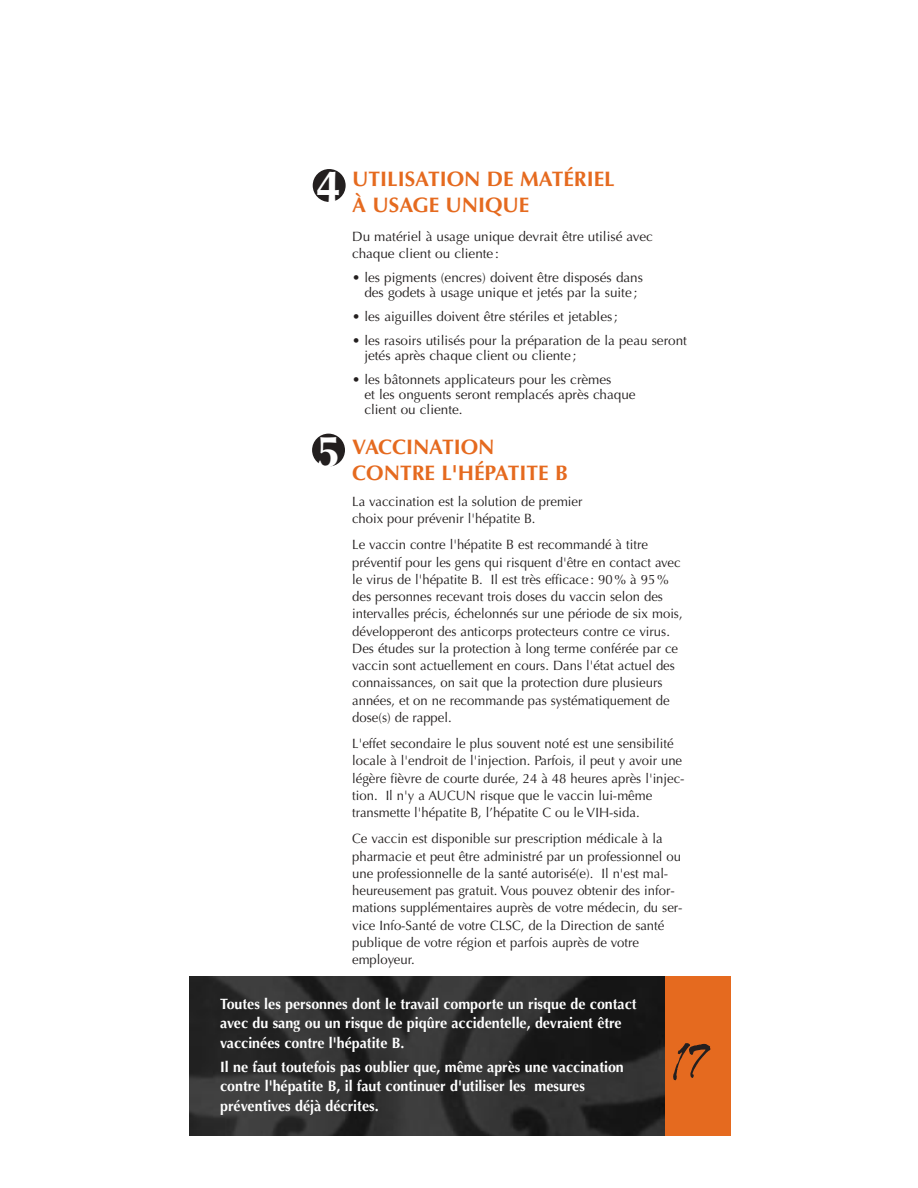
<style>
.page{position:relative;width:918px;height:1188px;background:#fff}
.page>*{position:absolute;margin:0;border:0;box-sizing:border-box;transform-origin:0 0}
.t1{font:54px "Tiger Rag Plain";color:#231f1f}
.t2{font:700 45px "Optima";color:#fff}
.t3{font:700 21px/25.8px "Optima";color:#e56a1f}
.t4{font:700 15px/19.5px "Optima";color:#fff;scale:.95 1}
.t5{font:13.5px/17.2px "Optima";color:#231f1f}
</style>
<div class="page">
<div style="left:313px;top:169px;width:33px;height:33px;background:#231f1f;border-radius:50%"></div>
<div style="left:312px;top:434px;width:33px;height:33px;background:#231f1f;border-radius:50%"></div>
<div style="left:665px;top:976px;width:65px;height:160px;background:#e56a1f"></div>
<img style="left:190px;top:976px;width:475px;height:160px">
<h2 class="t2" style="left:316px;top:168px;width:27px">4</h2>
<h2 class="t2" style="left:316px;top:433px;width:27px">5</h2>
<h3 class="t3" style="left:352px;top:168px;width:264px">UTILISATION DE MATÉRIEL<br>À USAGE UNIQUE</h3>
<p class="t5" style="left:352px;top:230px;width:302px;line-height:16.5px">Du matériel à usage unique devrait être utilisé avec chaque client ou cliente :</p>
<p class="t5" style="left:352px;top:271px;width:292px;line-height:15px;text-align:center">• les pigments (encres) doivent être disposés dans des godets à usage unique et jetés par la suite ;</p>
<p class="t5" style="left:352px;top:309px;width:267px">• les aiguilles doivent être stériles et jetables ;</p>
<p class="t5" style="left:364px;top:334px;width:324px;line-height:15px;text-indent:-12px">• les rasoirs utilisés pour la préparation de la peau seront jetés après chaque client ou cliente ;</p>
<p class="t5" style="left:364px;top:373px;width:273px;line-height:15px;text-indent:-12px">• les bâtonnets applicateurs pour les crèmes<br>et les onguents seront remplacés après chaque client ou cliente.</p>
<h3 class="t3" style="left:352px;top:436px;width:217px">VACCINATION<br>CONTRE L'HÉPATITE B</h3>
<p class="t5" style="left:352px;top:494px;width:232px">La vaccination est la solution de premier choix pour prévenir l'hépatite B.</p>
<p class="t5" style="left:352px;top:537px;width:332px">Le vaccin contre l'hépatite B est recommandé à titre préventif pour les gens qui risquent d'être en contact avec le virus de l'hépatite B. Il est très efficace : 90 % à 95 % des personnes recevant trois doses du vaccin selon des intervalles précis, échelonnés sur une période de six mois, développeront des anticorps protecteurs contre ce virus.<br>Des études sur la protection à long terme conférée par ce vaccin sont actuellement en cours. Dans l'état actuel des connaissances, on sait que la protection dure plusieurs années, et on ne recommande pas systématiquement de dose(s) de rappel.</p>
<p class="t5" style="left:352px;top:736px;width:334px">L'effet secondaire le plus souvent noté est une sensibilité locale à l'endroit de l'injection. Parfois, il peut y avoir une légère fièvre de courte durée, 24 à 48 heures après l'injec&shy;tion. Il n'y a AUCUN risque que le vaccin lui-même transmette l'hépatite B, l’hépatite C ou le VIH-sida.</p>
<p class="t5" style="left:352px;top:831px;width:332px">Ce vaccin est disponible sur prescription médicale à la pharmacie et peut être administré par un professionnel ou une professionnelle de la santé autorisé(e). Il n'est mal&shy;heureusement pas gratuit. Vous pouvez obtenir des infor&shy;mations supplémentaires auprès de votre médecin, du ser&shy;vice Info-Santé de votre CLSC, de la Direction de santé publique de votre région et parfois auprès de votre employeur.</p>
<p class="t4" style="left:220px;top:996px;width:440px">Toutes les personnes dont le travail comporte un risque de contact avec du sang ou un risque de piqûre accidentelle, devraient être vaccinées contre l'hépatite B.</p>
<p class="t4" style="left:220px;top:1059px;width:426px">Il ne faut toutefois pas oublier que, même après une vaccination contre l'hépatite B, il faut continuer d'utiliser les mesures préventives déjà décrites.</p>
<h1 class="t1" style="left:673px;top:1043px;width:34px">17</h1>
</div>
